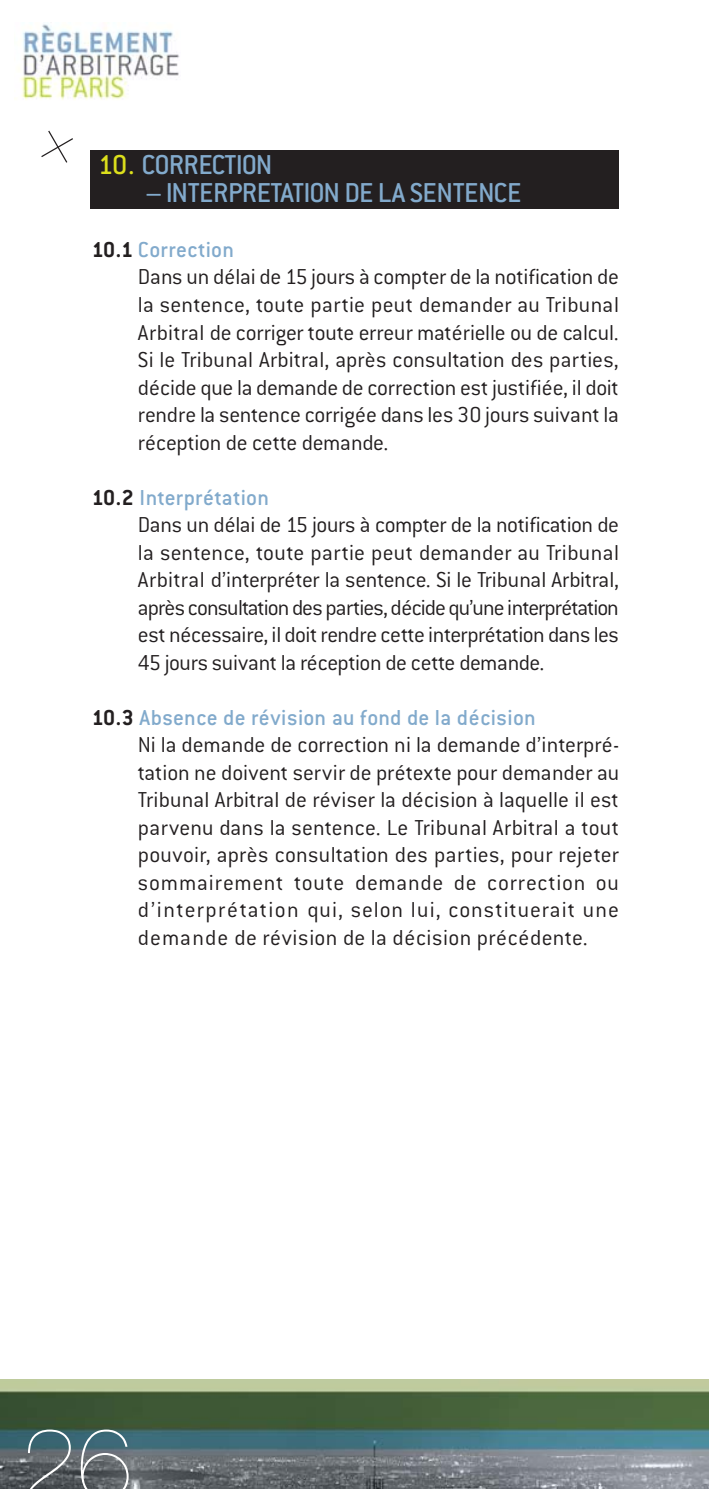
<style>
.page{position:relative;width:709px;height:1489px;background:#fff}
.page>*{position:absolute;margin:0;border:0;box-sizing:border-box;transform-origin:0 0}
.t1{font:200 100px "Helvetica Neue";color:#fff}
.t2{font:500 30px "Conduit ITC";letter-spacing:-.025em;color:#82aacc}
.t3{font:300 23.75px/27.5px "Conduit ITC";color:#231f20}
.t4{font:300 23.75px/27.5px "Conduit ITC";letter-spacing:-.02em;color:#231f20}
.s1{color:#dcdf1c}
.s2{font-weight:700}
.s3{font-weight:500;color:#82aacc}
</style>
<div class="page">
<div style="left:90px;top:150px;width:529px;height:58px;background:#231f20"></div>
<img style="left:0;top:1379px;width:709px;height:109px">
<svg style="left:41px;top:130px;width:32px;height:33px"></svg>
<img style="left:20px;top:24px;width:160px;height:76px">
<p class="t2" style="left:98px;top:155px;width:176px"><span class="s1">10.</span> CORRECTION</p>
<p class="t2" style="left:146px;top:183px;width:377px">– INTERPRETATION DE LA SENTENCE</p>
<p class="t3" style="left:138px;top:238px;width:482px;text-indent:-46px"><span class="s2">10.1</span> <span class="s3">Correction<br></span>Dans un délai de 15 jours à compter de la notification de la sentence, toute partie peut demander au Tribunal Arbitral de corriger toute erreur matérielle ou de calcul.<br>Si le Tribunal Arbitral, après consultation des parties, décide que la demande de correction est justifiée, il doit rendre la sentence corrigée dans les 30 jours suivant la réception de cette demande.</p>
<p class="t4" style="left:138px;top:486px;width:482px;text-indent:-46px"><span class="s2">10.2</span> <span class="s3">Interprétation<br></span>Dans un délai de 15 jours à compter de la notification de la sentence, toute partie peut demander au Tribunal Arbitral d’interpréter la sentence. Si le Tribunal Arbitral, après consultation des parties, décide qu’une interprétation est nécessaire, il doit rendre cette interprétation dans les 45 jours suivant la réception de cette demande.</p>
<p class="t3" style="left:138px;top:706px;width:483px;text-indent:-46px"><span class="s2">10.3</span> <span class="s3">Absence de révision au fond de la décision<br></span>Ni la demande de correction ni la demande d’interpré&shy;tation ne doivent servir de prétexte pour demander au Tribunal Arbitral de réviser la décision à laquelle il est parvenu dans la sentence. Le Tribunal Arbitral a tout pouvoir, après consultation des parties, pour rejeter sommairement toute demande de correction ou d’interprétation qui, selon lui, constituerait une demande de révision de la décision précédente.</p>
<h1 class="t1" style="left:21px;top:1427px;width:113px">26</h1>
</div>
